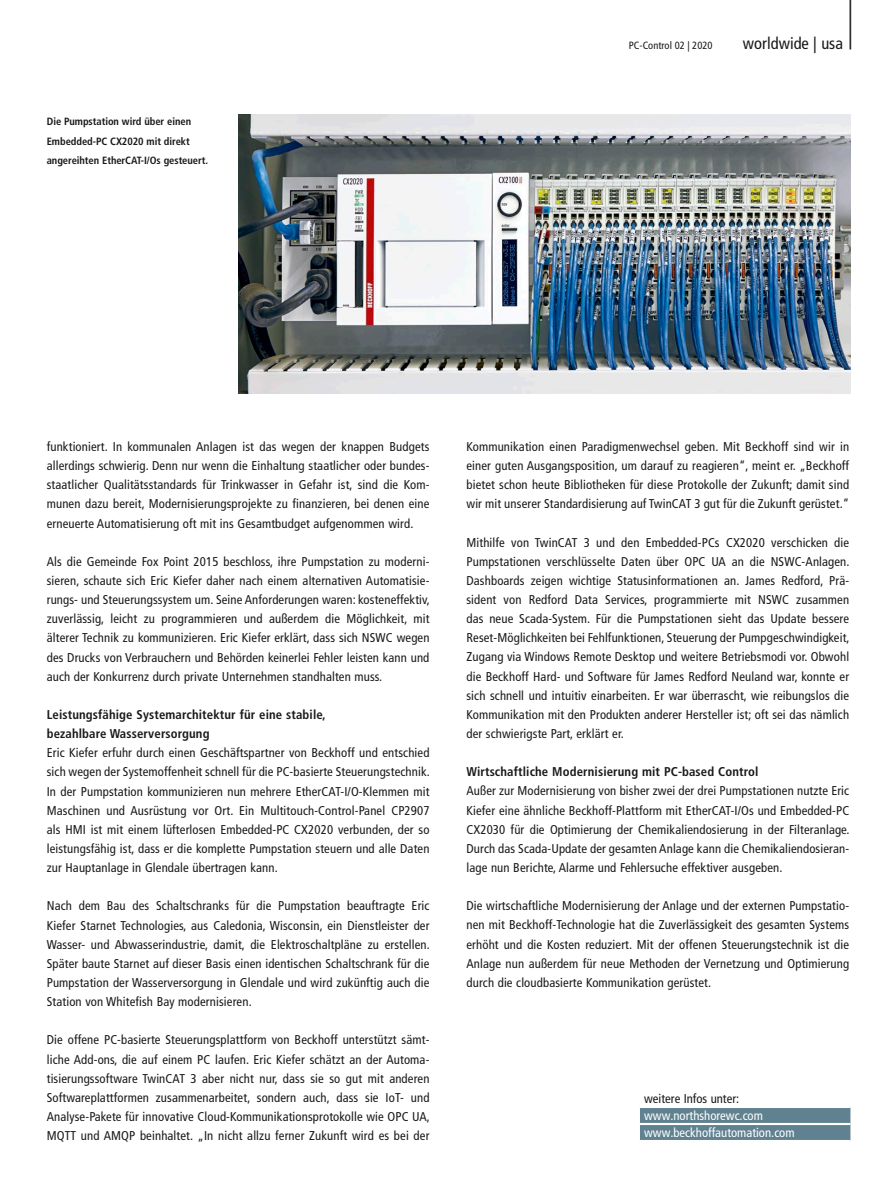
<style>
.page{position:relative;width:893px;height:1191px;background:#fff}
.page>*{position:absolute;margin:0;border:0;box-sizing:border-box;transform-origin:0 0}
.t1{font:300 condensed 61.8px "Frutiger LT Pro";color:#191917;scale:.49 1}
.t2{font:condensed 16.5px "Frutiger LT Pro";color:#191917}
.t3{font:condensed 12.75px/19.2px "Frutiger LT Pro";letter-spacing:.01em;color:#191917;text-align:justify}
.t4{font:700 condensed 12.75px/19.2px "Frutiger LT Pro";letter-spacing:.01em;color:#191917}
.t5{font:condensed 12.75px/17px "Frutiger LT Pro";color:#fff}
.t6{font:700 condensed 10.5px/19.2px "Frutiger LT Pro";letter-spacing:-.005em;color:#191917}
.t7{font:condensed 10.5px "Frutiger LT Pro";color:#191917}
</style>
<div class="page">
<img style="left:238px;top:114px;width:613px;height:279px">
<div style="left:640px;top:1108px;width:210px;height:32px;background:#5f8190"></div>
<hr style="left:640px;top:1123px;width:210px;height:2px;background:#fff">
<p class="t6" style="left:47px;top:112px;width:163px">Die Pumpstation wird über einen<br>Embedded-PC CX2020 mit direkt angereihten EtherCAT-I/Os gesteuert.</p>
<h1 class="t1" style="left:847px;top:-23px;width:15px">|</h1>
<p class="t7" style="left:629px;top:39px;width:85px">PC-Control 02 | 2020</p>
<p class="t2" style="left:743px;top:34px;width:102px">worldwide | usa</p>
<p class="t3" style="left:47px;top:437px;width:384px">funktioniert. In kommunalen Anlagen ist das wegen der knappen Budgets allerdings schwierig. Denn nur wenn die Einhaltung staatlicher oder bundes&shy;staatlicher Qualitätsstandards für Trinkwasser in Gefahr ist, sind die Kom&shy;munen dazu bereit, Modernisierungsprojekte zu finanzieren, bei denen eine erneuerte Automatisierung oft mit ins Gesamtbudget aufgenommen wird.</p>
<p class="t3" style="left:47px;top:552px;width:385px">Als die Gemeinde Fox Point 2015 beschloss, ihre Pumpstation zu moderni&shy;sieren, schaute sich Eric Kiefer daher nach einem alternativen Automatisie&shy;rungs- und Steuerungssystem um. Seine Anforderungen waren: kosteneffektiv, zuverlässig, leicht zu programmieren und außerdem die Möglichkeit, mit älterer Technik zu kommunizieren. Eric Kiefer erklärt, dass sich NSWC wegen des Drucks von Verbrauchern und Behörden keinerlei Fehler leisten kann und auch der Konkurrenz durch private Unternehmen standhalten muss.</p>
<p class="t4" style="left:47px;top:705px;width:280px">Leistungsfähige Systemarchitektur für eine stabile, bezahlbare Wasserversorgung</p>
<p class="t3" style="left:47px;top:743px;width:385px">Eric Kiefer erfuhr durch einen Geschäftspartner von Beckhoff und entschied sich wegen der Systemoffenheit schnell für die PC-basierte Steuerungstechnik.<br>In der Pumpstation kommunizieren nun mehrere EtherCAT-I/O-Klemmen mit Maschinen und Ausrüstung vor Ort. Ein Multitouch-Control-Panel CP2907 als HMI ist mit einem lüfterlosen Embedded-PC CX2020 verbunden, der so leistungsfähig ist, dass er die komplette Pumpstation steuern und alle Daten zur Hauptanlage in Glendale übertragen kann.</p>
<p class="t3" style="left:47px;top:896px;width:385px">Nach dem Bau des Schaltschranks für die Pumpstation beauftragte Eric Kiefer Starnet Technologies, aus Caledonia, Wisconsin, ein Dienstleister der Wasser- und Abwasserindustrie, damit, die Elektroschaltpläne zu erstellen.<br>Später baute Starnet auf dieser Basis einen identischen Schaltschrank für die Pumpstation der Wasserversorgung in Glendale und wird zukünftig auch die Station von Whitefish Bay modernisieren.</p>
<p class="t3" style="left:47px;top:1030px;width:385px">Die offene PC-basierte Steuerungsplattform von Beckhoff unterstützt sämt&shy;liche Add-ons, die auf einem PC laufen. Eric Kiefer schätzt an der Automa&shy;tisierungssoftware TwinCAT 3 aber nicht nur, dass sie so gut mit anderen Softwareplattformen zusammenarbeitet, sondern auch, dass sie IoT- und Analyse-Pakete für innovative Cloud-Kommunikationsprotokolle wie OPC UA, MQTT und AMQP beinhaltet. „In nicht allzu ferner Zukunft wird es bei der</p>
<p class="t3" style="left:466px;top:437px;width:384px">Kommunikation einen Paradigmenwechsel geben. Mit Beckhoff sind wir in einer guten Ausgangsposition, um darauf zu reagieren“, meint er. „Beckhoff bietet schon heute Bibliotheken für diese Protokolle der Zukunft; damit sind wir mit unserer Standardisierung auf TwinCAT 3 gut für die Zukunft gerüstet.“</p>
<p class="t3" style="left:466px;top:532px;width:385px">Mithilfe von TwinCAT 3 und den Embedded-PCs CX2020 verschicken die Pumpstationen verschlüsselte Daten über OPC UA an die NSWC-Anlagen.<br>Dashboards zeigen wichtige Statusinformationen an. James Redford, Prä&shy;sident von Redford Data Services, programmierte mit NSWC zusammen das neue Scada-System. Für die Pumpstationen sieht das Update bessere Reset-Möglichkeiten bei Fehlfunktionen, Steuerung der Pumpgeschwindigkeit, Zugang via Windows Remote Desktop und weitere Betriebsmodi vor. Obwohl die Beckhoff Hard- und Software für James Redford Neuland war, konnte er sich schnell und intuitiv einarbeiten. Er war überrascht, wie reibungslos die Kommunikation mit den Produkten anderer Hersteller ist; oft sei das nämlich der schwierigste Part, erklärt er.</p>
<p class="t4" style="left:466px;top:762px;width:294px">Wirtschaftliche Modernisierung mit PC-based Control</p>
<p class="t3" style="left:466px;top:781px;width:385px">Außer zur Modernisierung von bisher zwei der drei Pumpstationen nutzte Eric Kiefer eine ähnliche Beckhoff-Plattform mit EtherCAT-I/Os und Embedded-PC CX2030 für die Optimierung der Chemikaliendosierung in der Filteranlage.<br>Durch das Scada-Update der gesamten Anlage kann die Chemikaliendosieran&shy;lage nun Berichte, Alarme und Fehlersuche effektiver ausgeben.</p>
<p class="t3" style="left:466px;top:896px;width:384px">Die wirtschaftliche Modernisierung der Anlage und der externen Pumpstatio&shy;nen mit Beckhoff-Technologie hat die Zuverlässigkeit des gesamten Systems erhöht und die Kosten reduziert. Mit der offenen Steuerungstechnik ist die Anlage nun außerdem für neue Methoden der Vernetzung und Optimierung durch die cloudbasierte Kommunikation gerüstet.</p>
<p class="t3" style="left:644px;top:1088px;width:97px">weitere Infos unter:</p>
<p class="t5" style="left:644px;top:1107px;width:152px">www.northshorewc.com www.beckhoffautomation.com</p>
</div>
